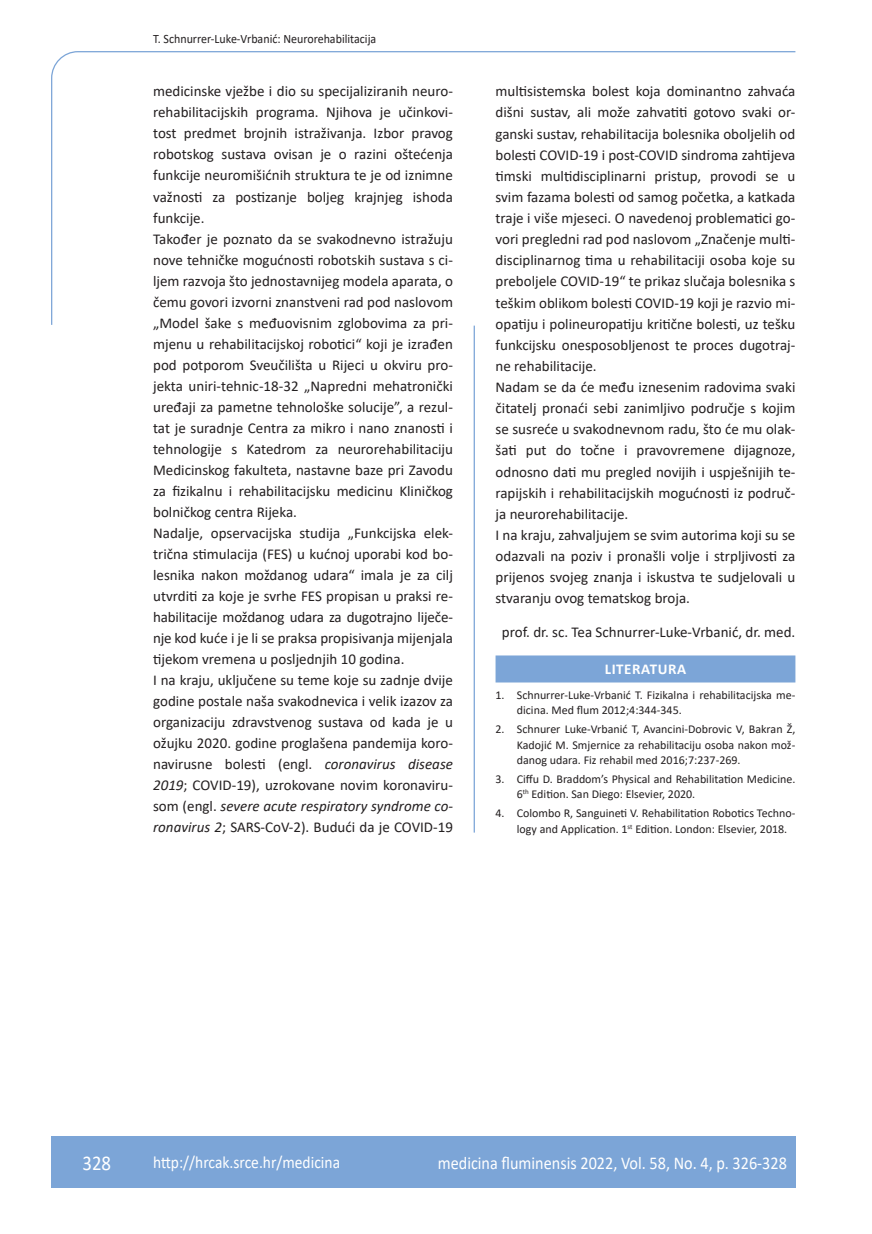
<style>
.page{position:relative;width:872px;height:1234px;background:#fff}
.page>*{position:absolute;margin:0;border:0;box-sizing:border-box;transform-origin:0 0}
.t1{font:21px "Calibri";color:#fff;scale:.9 1}
.t2{font:18px "Calibri";color:#fff;scale:.9 1}
.t3{font:17.25px "Calibri";color:#fff;scale:.9 1}
.t4{font:15px/21px "Calibri";color:#231f20}
.t5{font:700 15px "Calibri";letter-spacing:.04em;color:#fff}
.t6{font:12.75px "Calibri";color:#231f20;scale:.94 1}
.t7{font:12px/15.1px "Calibri";color:#231f20}
.s1{font-style:italic}
</style>
<div class="page">
<svg style="left:51px;top:51px;width:745px;height:274px"></svg>
<hr style="left:473px;top:325px;width:2px;height:507px;background:#7ca5d7">
<div style="left:51px;top:1135px;width:744px;height:51px;background:#7ca5d7"></div>
<div style="left:495px;top:655px;width:300px;height:27px;background:#7ca5d7"></div>
<p class="t6" style="left:153px;top:29px;width:239px">T. Schnurrer-Luke-Vrbanić: Neurorehabilitacija</p>
<p class="t4" style="left:153px;top:80px;width:301px">medicinske vježbe i dio su specijaliziranih neuro&shy;rehabilitacijskih programa. Njihova je učinkovi&shy;tost predmet brojnih istraživanja. Izbor pravog robotskog sustava ovisan je o razini oštećenja funkcije neuromišićnih struktura te je od iznimne važnosti za postizanje boljeg krajnjeg ishoda funkcije.<br>Također je poznato da se svakodnevno istražuju nove tehničke mogućnosti robotskih sustava s ci&shy;ljem razvoja što jednostavnijeg modela aparata, o čemu govori izvorni znanstveni rad pod naslovom „Model šake s međuovisnim zglobovima za pri&shy;mjenu u rehabilitacijskoj robotici“ koji je izrađen pod potporom Sveučilišta u Rijeci u okviru pro&shy;jekta uniri-tehnic-18-32 „Napredni mehatronički uređaji za pametne tehnološke solucije”, a rezul&shy;tat je suradnje Centra za mikro i nano znanosti i tehnologije s Katedrom za neurorehabilitaciju Medicinskog fakulteta, nastavne baze pri Zavodu za fizikalnu i rehabilitacijsku medicinu Kliničkog bolničkog centra Rijeka.<br>Nadalje, opservacijska studija „Funkcijska elek&shy;trična stimulacija (FES) u kućnoj uporabi kod bo&shy;lesnika nakon moždanog udara“ imala je za cilj utvrditi za koje je svrhe FES propisan u praksi re&shy;habilitacije moždanog udara za dugotrajno liječe&shy;nje kod kuće i je li se praksa propisivanja mijenjala tijekom vremena u posljednjih 10 godina.<br>I na kraju, uključene su teme koje su zadnje dvije godine postale naša svakodnevica i velik izazov za organizaciju zdravstvenog sustava od kada je u ožujku 2020. godine proglašena pandemija koro&shy;navirusne bolesti (engl. <span class="s1">coronavirus disease 2019</span>; COVID-19), uzrokovane novim koronaviru&shy;som (engl. <span class="s1">severe acute respiratory syndrome co&shy;ronavirus 2</span>; SARS-CoV-2). Budući da je COVID-19</p>
<p class="t4" style="left:495px;top:80px;width:301px">multisistemska bolest koja dominantno zahvaća dišni sustav, ali može zahvatiti gotovo svaki or&shy;ganski sustav, rehabilitacija bolesnika oboljelih od bolesti COVID-19 i post-COVID sindroma zahtijeva timski multidisciplinarni pristup, provodi se u svim fazama bolesti od samog početka, a katkada traje i više mjeseci. O navedenoj problematici go&shy;vori pregledni rad pod naslovom „Značenje multi&shy;disciplinarnog tima u rehabilitaciji osoba koje su preboljele COVID-19“ te prikaz slučaja bolesnika s teškim oblikom bolesti COVID-19 koji je razvio mi&shy;opatiju i polineuropatiju kritične bolesti, uz tešku funkcijsku onesposobljenost te proces dugotraj&shy;ne rehabilitacije.<br>Nadam se da će među iznesenim radovima svaki čitatelj pronaći sebi zanimljivo područje s kojim se susreće u svakodnevnom radu, što će mu olak&shy;šati put do točne i pravovremene dijagnoze, odnosno dati mu pregled novijih i uspješnijih te&shy;rapijskih i rehabilitacijskih mogućnosti iz područ&shy;ja neurorehabilitacije.<br>I na kraju, zahvaljujem se svim autorima koji su se odazvali na poziv i pronašli volje i strpljivosti za prijenos svojeg znanja i iskustva te sudjelovali u stvaranju ovog tematskog broja.</p>
<p class="t4" style="left:502px;top:621px;width:295px">prof. dr. sc. Tea Schnurrer-Luke-Vrbanić, dr. med.</p>
<p class="t5" style="left:604px;top:658px;width:83px">LITERATURA</p>
<p class="t7" style="left:517px;top:687px;width:280px;text-indent:-21px">1. Schnurrer-Luke-Vrbanić T. Fizikalna i rehabilitacijska me&shy;dicina. Med flum 2012;4:344-345.</p>
<p class="t7" style="left:517px;top:721px;width:280px;text-align:justify;text-indent:-21px">2. Schnurer Luke-Vrbanić T, Avancini-Dobrovic V, Bakran Ž, Kadojić M. Smjernice za rehabilitaciju osoba nakon mož&shy;danog udara. Fiz rehabil med 2016;7:237-269.</p>
<p class="t7" style="left:517px;top:771px;width:280px;text-indent:-21px">3. Ciffu D. Braddom’s Physical and Rehabilitation Medicine.<br>6<sup>th</sup> Edition. San Diego: Elsevier, 2020.</p>
<p class="t7" style="left:517px;top:805px;width:280px;text-indent:-21px">4. Colombo R, Sanguineti V. Rehabilitation Robotics Techno&shy;logy and Application. 1<sup>st</sup> Edition. London: Elsevier, 2018.</p>
<h1 class="t1" style="left:82px;top:1147px;width:33px">328</h1>
<p class="t3" style="left:153px;top:1149px;width:209px">http://hrcak.srce.hr/medicina</p>
<p class="t2" style="left:438px;top:1149px;width:389px">medicina fluminensis 2022, Vol. 58, No. 4, p. 326-328</p>
</div>
